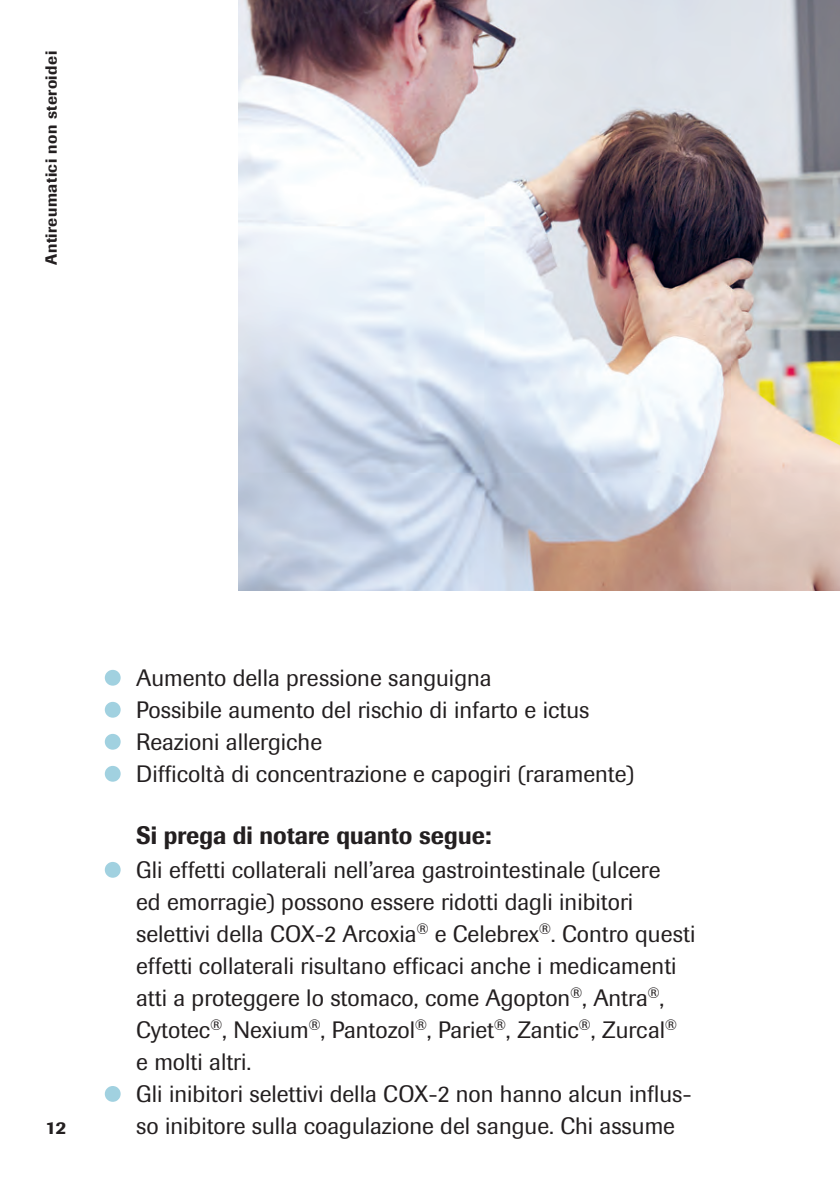
<style>
.page{position:relative;width:840px;height:1191px;background:#fff}
.page>*{position:absolute;margin:0;border:0;box-sizing:border-box;transform-origin:0 0}
.t1{font:500 25px "Imago";letter-spacing:.005em;color:#231f20;scale:.93 1}
.t2{font:23.6px/32px "Imago";color:#231f20}
.t3{font:500 18px "Imago";color:#231f20}
.t4{font:500 16px "Imago";letter-spacing:.03em;color:#231f20}
.s1{font-family:"Noto Sans Math";font-size:52px;color:#a1d1e0}
</style>
<div class="page">
<img style="left:238px;top:0;width:601px;height:590px">
<p class="t4" style="left:41px;top:265px;width:215px;rotate:-90deg">Antireumatici non steroidei</p>
<p class="t2" style="left:102px;top:662px;width:533px"><span class="s1">⦁</span> Aumento della pressione sanguigna<br><span class="s1">⦁</span> Possibile aumento del rischio di infarto e ictus<br><span class="s1">⦁</span> Reazioni allergiche<br><span class="s1">⦁</span> Difficoltà di concentrazione e capogiri (raramente)</p>
<p class="t1" style="left:136px;top:820px;width:383px">Si prega di notare quanto segue:</p>
<p class="t2" style="left:102px;top:854px;width:559px"><span class="s1">⦁</span> Gli effetti collaterali nell’area gastrointestinale (ulcere</p>
<p class="t2" style="left:136px;top:886px;width:498px">ed emorragie) possono essere ridotti dagli inibitori</p>
<p class="t2" style="left:136px;top:918px;width:560px">selettivi della COX-2 Arcoxia<sup>®</sup> e Celebrex<sup>®</sup>. Contro questi</p>
<p class="t2" style="left:136px;top:950px;width:541px">effetti collaterali risultano efficaci anche i medicamenti</p>
<p class="t2" style="left:136px;top:982px;width:529px">atti a proteggere lo stomaco, come Agopton<sup>®</sup>, Antra<sup>®</sup>,</p>
<p class="t2" style="left:136px;top:1014px;width:542px">Cytotec<sup>®</sup>, Nexium<sup>®</sup>, Pantozol<sup>®</sup>, Pariet<sup>®</sup>, Zantic<sup>®</sup>, Zurcal<sup>®</sup></p>
<p class="t2" style="left:136px;top:1046px;width:117px">e molti altri.</p>
<p class="t2" style="left:102px;top:1078px;width:590px"><span class="s1">⦁</span> Gli inibitori selettivi della COX-2 non hanno alcun influs-</p>
<p class="t3" style="left:45px;top:1117px;width:22px">12</p>
<p class="t2" style="left:136px;top:1110px;width:540px">so inibitore sulla coagulazione del sangue. Chi assume</p>
</div>
